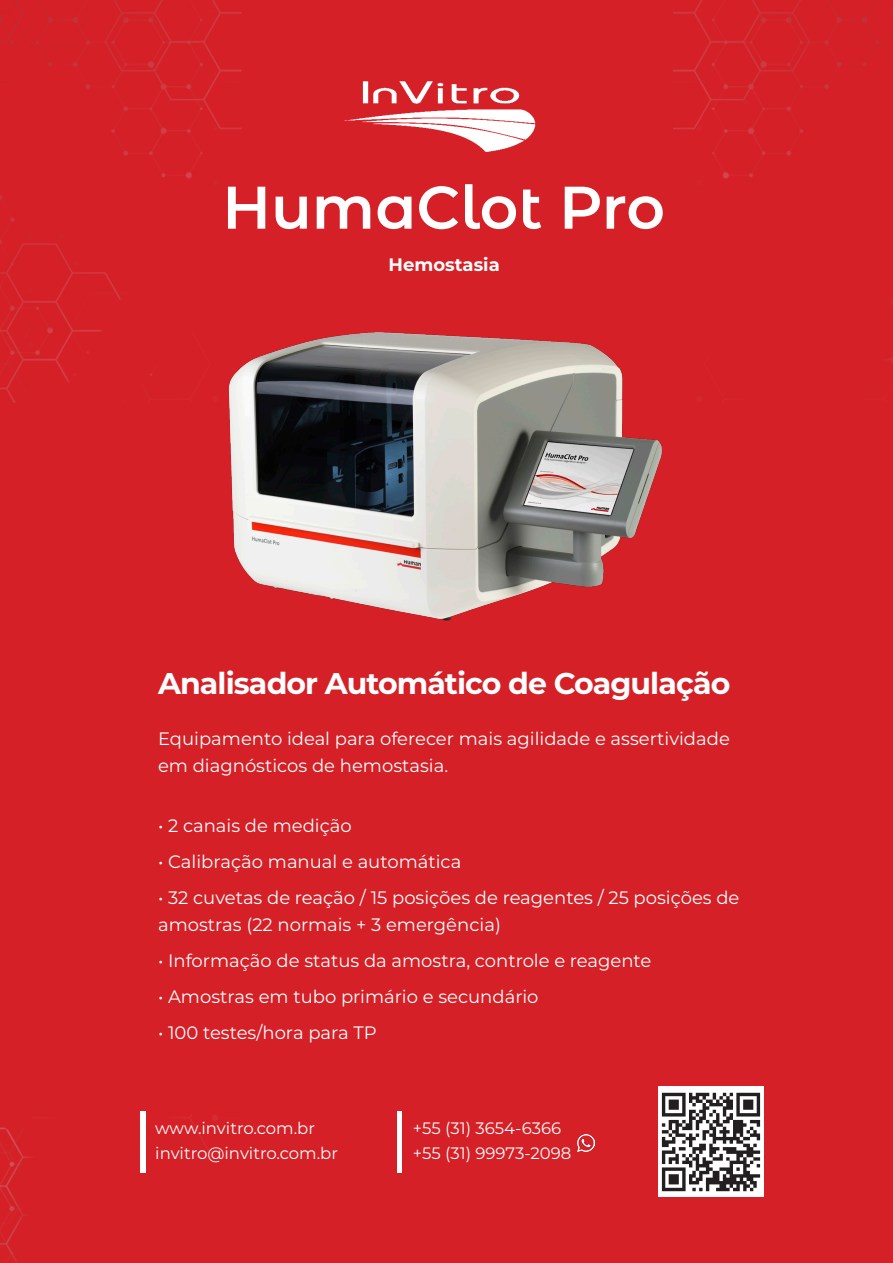
<style>
.page{position:relative;width:893px;height:1263px;background:#d52027}
.page>*{position:absolute;margin:0;border:0;box-sizing:border-box;transform-origin:0 0}
.t1{font:600 60px "Montserrat Alternates";color:#fff}
.t2{font:700 30px "Montserrat";letter-spacing:-.03em;color:#fff}
.t3{font:18px/27px "Montserrat";color:#fff}
.t4{font:700 18px "Montserrat";color:#fff}
.t5{font:16.5px "Montserrat";color:#fff}
</style>
<div class="page">
<img style="left:326px;top:69px;width:241px;height:96px">
<img style="left:143px;top:297px;width:607px;height:351px">
<div style="left:140px;top:1111px;width:5px;height:61px;background:#fff"></div>
<img style="left:658px;top:1086px;width:106px;height:111px">
<div style="left:397px;top:1111px;width:5px;height:61px;background:#fff"></div>
<img style="left:577px;top:1134px;width:17px;height:17px">
<p class="t1" style="left:222px;top:165px;width:444px">HumaClot Pro</p>
<p class="t4" style="left:389px;top:251px;width:113px">Hemostasia</p>
<p class="t2" style="left:158px;top:661px;width:574px">Analisador Automático de Coagulação</p>
<p class="t3" style="left:158px;top:724px;width:573px">Equipamento ideal para oferecer mais agilidade e assertividade em diagnósticos de hemostasia.</p>
<p class="t3" style="left:158px;top:812px;width:195px">• 2 canais de medição</p>
<p class="t3" style="left:158px;top:848px;width:305px">• Calibração manual e automática</p>
<p class="t3" style="left:158px;top:884px;width:583px">• 32 cuvetas de reação / 15 posições de reagentes / 25 posições de</p>
<p class="t3" style="left:158px;top:911px;width:344px">amostras (22 normais + 3 emergência)</p>
<p class="t3" style="left:158px;top:947px;width:495px">• Informação de status da amostra, controle e reagente</p>
<p class="t3" style="left:158px;top:983px;width:382px">• Amostras em tubo primário e secundário</p>
<p class="t3" style="left:158px;top:1019px;width:220px">• 100 testes/hora para TP</p>
<p class="t5" style="left:155px;top:1116px;width:161px">www.invitro.com.br</p>
<p class="t5" style="left:155px;top:1142px;width:184px">invitro@invitro.com.br</p>
<p class="t5" style="left:413px;top:1116px;width:150px">+55 (31) 3654-6366</p>
<p class="t5" style="left:413px;top:1142px;width:160px">+55 (31) 99973-2098</p>
</div>
